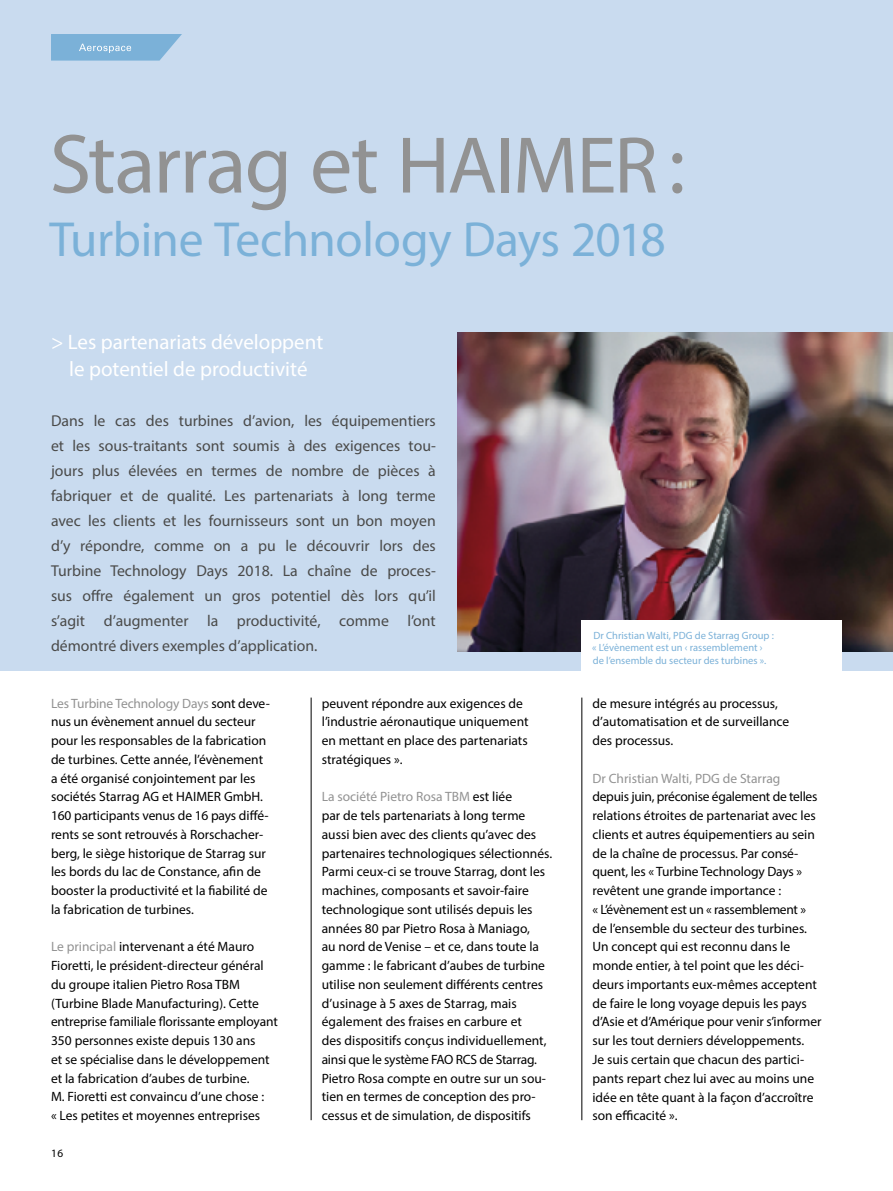
<style>
.page{position:relative;width:893px;height:1191px;background:#fff}
.page>*{position:absolute;margin:0;border:0;box-sizing:border-box;transform-origin:0 0}
.t1{font:84.6px "Myriad Pro";letter-spacing:-.02em;color:#929292}
.t2{font:49.5px "Myriad Pro";letter-spacing:-.01em;color:#7bb1d8}
.t3{font:21px/27px "Myriad Pro";color:#fff;text-align:center}
.t4{font:15.75px/25px "Myriad Pro";color:#4a4a49;text-align:justify}
.t5{font:13.5px/18.8px "Myriad Pro";color:#000}
.t6{font:13.5px "Myriad Pro";color:#929292}
.t7{font:11.25px "Myriad Pro";color:#000}
.t8{font:10.5px/12.6px "Myriad Pro";color:#7bb1d8}
.s1{font-size:81px}
.s2{color:#929292}
</style>
<div class="page">
<div style="left:0;top:0;width:893px;height:670px;background:#c9dbef"></div>
<img style="left:457px;top:332px;width:436px;height:319px">
<svg style="left:51px;top:34px;width:131px;height:27px;background:#86b7db"></svg>
<hr style="left:581px;top:697px;width:1px;height:423px;background:#000">
<hr style="left:311px;top:697px;width:1px;height:423px;background:#000">
<div style="left:582px;top:620px;width:260px;height:56px;background:#fff"></div>
<h1 class="t1" style="left:50px;top:112px;width:637px">Starrag et <span class="s1">HAIMER</span>:</h1>
<h2 class="t2" style="left:50px;top:208px;width:618px">Turbine Technology Days 2018</h2>
<h3 class="t3" style="left:51px;top:328px;width:274px">&gt; Les partenariats développent le potentiel de productivité</h3>
<p class="t4" style="left:51px;top:408px;width:386px">Dans le cas des turbines d’avion, les équipementiers et les sous-traitants sont soumis à des exigences tou&shy;jours plus élevées en termes de nombre de pièces à fabriquer et de qualité. Les partenariats à long terme avec les clients et les fournisseurs sont un bon moyen d’y répondre, comme on a pu le découvrir lors des Turbine Technology Days 2018. La chaîne de proces&shy;sus offre également un gros potentiel dès lors qu’il s’agit d’augmenter la productivité, comme l’ont démontré divers exemples d’application.</p>
<p class="t5" style="left:51px;top:693px;width:220px"><span class="s2">Les Turbine Technology Days</span> sont deve&shy;nus un évènement annuel du secteur pour les responsables de la fabrication de turbines. Cette année, l’évènement a été organisé conjointement par les sociétés Starrag AG et HAIMER GmbH.<br>160 participants venus de 16 pays diffé&shy;rents se sont retrouvés à Rorschacher&shy;berg, le siège historique de Starrag sur les bords du lac de Constance, afin de booster la productivité et la fiabilité de la fabrication de turbines.</p>
<p class="t5" style="left:51px;top:937px;width:228px"><span class="s2">Le principal</span> intervenant a été Mauro Fioretti, le président-directeur général du groupe italien Pietro Rosa TBM (Turbine Blade Manufacturing). Cette entreprise familiale florissante employant 350 personnes existe depuis 130 ans<br>et se spécialise dans le développement et la fabrication d’aubes de turbine.<br>M. Fioretti est convaincu d’une chose :<br>« Les petites et moyennes entreprises</p>
<p class="t7" style="left:51px;top:1145px;width:14px">16</p>
<p class="t5" style="left:322px;top:693px;width:208px">peuvent répondre aux exigences de l’industrie aéronautique uniquement en mettant en place des partenariats stratégiques ».</p>
<p class="t5" style="left:322px;top:787px;width:232px"><span class="s2">La société Pietro Rosa TBM</span> est liée<br>par de tels partenariats à long terme aussi bien avec des clients qu’avec des partenaires technologiques sélectionnés.<br>Parmi ceux-ci se trouve Starrag, dont les machines, composants et savoir-faire technologique sont utilisés depuis les années 80 par Pietro Rosa à Maniago,<br>au nord de Venise – et ce, dans toute la gamme : le fabricant d’aubes de turbine utilise non seulement différents centres d’usinage à 5 axes de Starrag, mais également des fraises en carbure et<br>des dispositifs conçus individuellement, ainsi que le système FAO RCS de Starrag.<br>Pietro Rosa compte en outre sur un sou&shy;tien en termes de conception des pro&shy;cessus et de simulation, de dispositifs</p>
<p class="t8" style="left:592px;top:629px;width:183px">Dr Christian Walti, PDG de Starrag Group : « L’évènement est un ‹ rassemblement › de l’ensemble du secteur des turbines ».</p>
<p class="t5" style="left:592px;top:693px;width:198px">de mesure intégrés au processus, d’automatisation et de surveillance des processus.</p>
<p class="t6" style="left:592px;top:769px;width:189px">Dr Christian Walti, PDG de Starrag</p>
<p class="t5" style="left:592px;top:787px;width:230px">depuis juin, préconise également de telles relations étroites de partenariat avec les clients et autres équipementiers au sein de la chaîne de processus. Par consé&shy;quent, les « Turbine Technology Days » revêtent une grande importance :<br>« L’évènement est un « rassemblement » de l’ensemble du secteur des turbines.<br>Un concept qui est reconnu dans le monde entier, à tel point que les déci&shy;deurs importants eux-mêmes acceptent de faire le long voyage depuis les pays d’Asie et d’Amérique pour venir s’informer sur les tout derniers développements.<br>Je suis certain que chacun des partici&shy;pants repart chez lui avec au moins une idée en tête quant à la façon d’accroître son efficacité ».</p>
</div>
